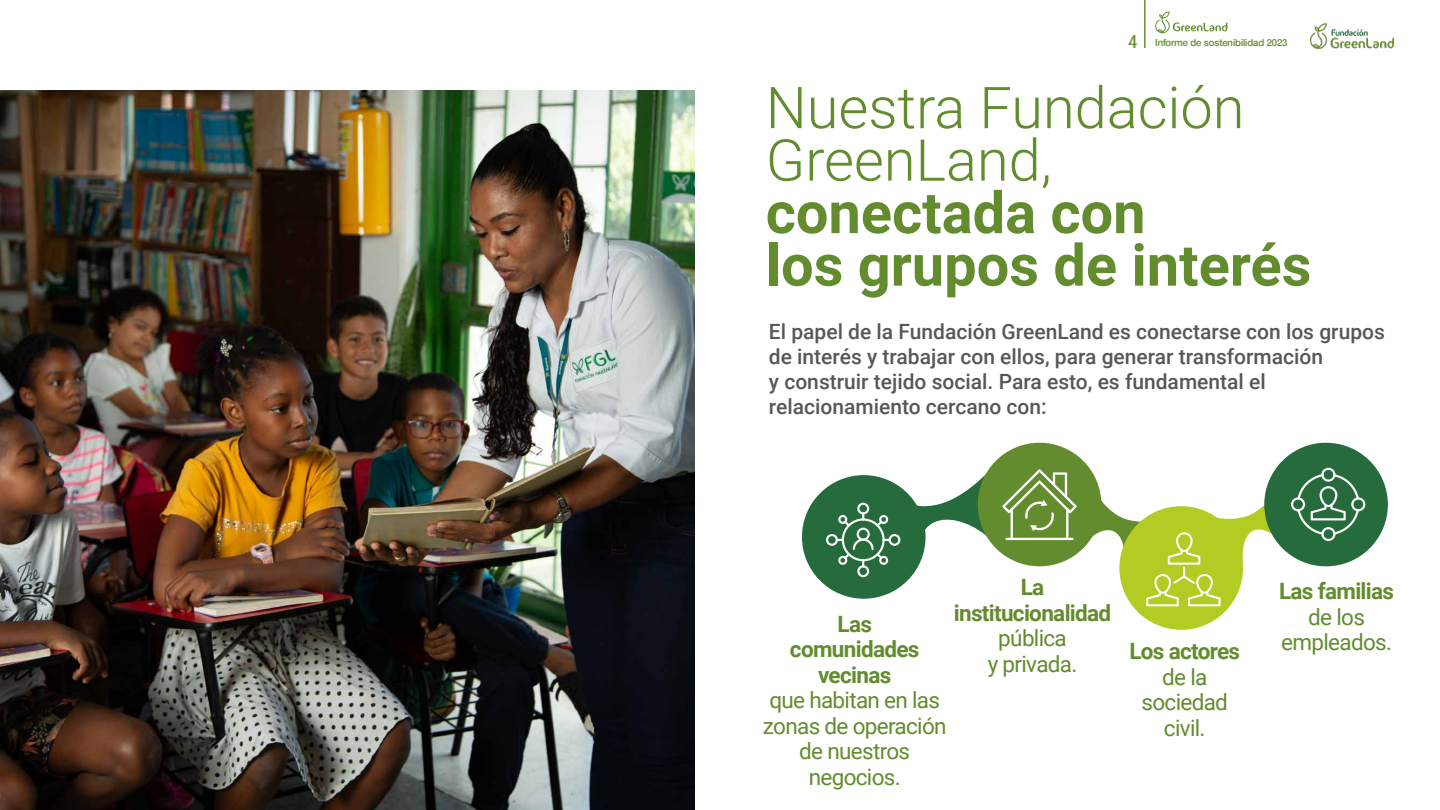
<style>
.page{position:relative;width:1440px;height:810px;background:#fff}
.page>*{position:absolute;margin:0;border:0;box-sizing:border-box;transform-origin:0 0}
.t1{font:700 57.75px/52.5px "Roboto";color:#638c2e}
.t2{font:300 57.75px/52.5px "Roboto";color:#638c2e}
.t3{font:22.5px/25.5px "Roboto";letter-spacing:-.03em;color:#638c2e;text-align:center}
.t4{font:700 22.5px/25.5px "Roboto";letter-spacing:-.03em;color:#638c2e;text-align:center}
.t5{font:500 21px/25.2px "Roboto";color:#575756}
.t6{font:500 9.9px "Helvetica";color:#638c2e}
.s1{font-family:"Roboto";font-weight:400;font-stretch:condensed;font-size:18px}
</style>
<div class="page">
<svg style="left:1155px;top:12px;width:72px;height:22px"></svg>
<hr style="left:1144px;top:0;width:2px;height:48px;background:#618d3d">
<img style="left:1309px;top:23px;width:86px;height:27px">
<div style="left:802px;top:475px;width:124px;height:124px;background:#266b3b;border-radius:50%"></div>
<div style="left:978px;top:443px;width:123px;height:123px;background:#638c2e;border-radius:50%"></div>
<svg style="left:1119px;top:506px;width:124px;height:124px;background:#b5cd2a"></svg>
<div style="left:1264px;top:443px;width:124px;height:123px;background:#266b3b;border-radius:50%"></div>
<svg style="left:826px;top:460px;width:251px;height:117px"></svg>
<svg style="left:1083px;top:481px;width:199px;height:125px"></svg>
<svg style="left:1291px;top:468px;width:74px;height:73px"></svg>
<img style="left:0;top:90px;width:694px;height:720px">
<p class="t6" style="left:1128px;top:36px;width:161px"><span class="s1">4</span> Informe de sostenibilidad 2023</p>
<h1 class="t2" style="left:766px;top:79px;width:480px">Nuestra Fundación<br>GreenLand,</h1>
<h1 class="t1" style="left:766px;top:184px;width:547px">conectada con<br>los grupos de interés</h1>
<p class="t5" style="left:769px;top:318px;width:618px">El papel de la Fundación GreenLand es conectarse con los grupos de interés y trabajar con ellos, para generar transformación<br>y construir tejido social. Para esto, es fundamental el relacionamiento cercano con:</p>
<p class="t4" style="left:790px;top:610px;width:131px">Las comunidades vecinas</p>
<p class="t3" style="left:763px;top:687px;width:185px">que habitan en las zonas de operación de nuestros negocios.</p>
<p class="t4" style="left:954px;top:574px;width:159px">La institucionalidad</p>
<p class="t3" style="left:988px;top:625px;width:91px">pública<br>y privada.</p>
<p class="t4" style="left:1129px;top:638px;width:112px">Los actores</p>
<p class="t3" style="left:1141px;top:663px;width:88px">de la sociedad civil.</p>
<p class="t4" style="left:1279px;top:578px;width:117px">Las familias</p>
<p class="t3" style="left:1281px;top:603px;width:112px">de los empleados.</p>
</div>
